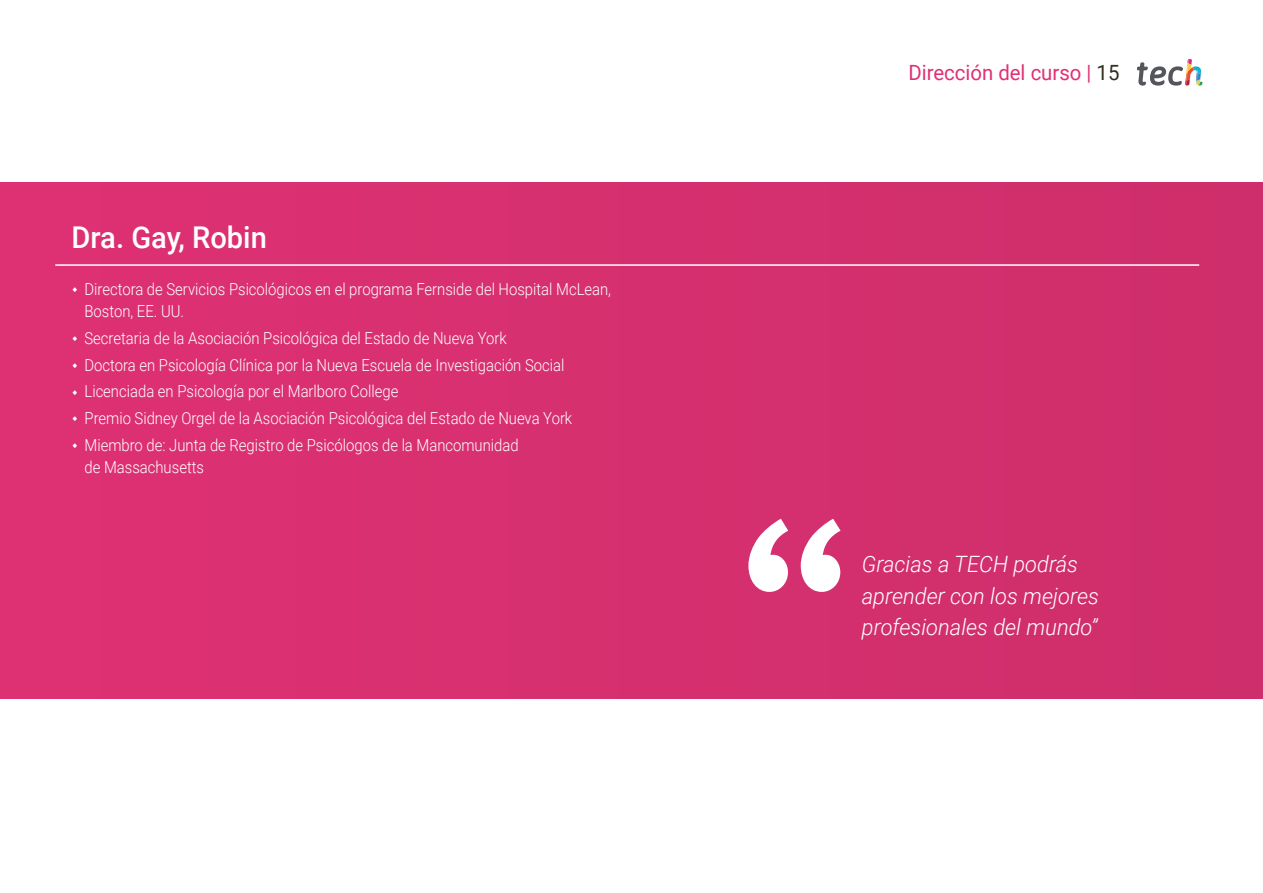
<style>
.page{position:relative;width:1263px;height:893px;background:#fff}
.page>*{position:absolute;margin:0;border:0;box-sizing:border-box;transform-origin:0 0}
.t1{font:500 30px "Roboto";color:#fff}
.t2{font:italic 300 22.5px/31.5px "Roboto";color:#fff}
.t3{font:21px "Roboto";color:#df3174}
.t4{font:300 16.5px/26.7px "Roboto";color:#fff;scale:.9 1}
.s1{color:#312e20}
</style>
<div class="page">
<svg style="left:1137px;top:59px;width:65px;height:27px"></svg>
<div style="left:0;top:182px;width:1263px;height:516px;background:#d62f6f"></div>
<svg style="left:748px;top:519px;width:92px;height:73px"></svg>
<hr style="left:55px;top:264px;width:1144px;height:2px;background:#fff">
<h1 class="t1" style="left:71px;top:216px;width:197px">Dra. Gay, Robin</h1>
<p class="t4" style="left:85px;top:277px;width:587px;line-height:22.5px">Directora de Servicios Psicológicos en el programa Fernside del Hospital McLean,<br>Boston, EE. UU.</p>
<p class="t4" style="left:85px;top:324px;width:543px">Secretaria de la Asociación Psicológica del Estado de Nueva York<br>Doctora en Psicología Clínica por la Nueva Escuela de Investigación Social Licenciada en Psicología por el Marlboro College<br>Premio Sidney Orgel de la Asociación Psicológica del Estado de Nueva York Miembro de: Junta de Registro de Psicólogos de la Mancomunidad</p>
<p class="t4" style="left:85px;top:454px;width:134px">de Massachusetts</p>
<p class="t3" style="left:908px;top:57px;width:213px">Dirección del curso | <span class="s1">15</span></p>
<h2 class="t2" style="left:862px;top:548px;width:239px">Gracias a TECH podrás aprender con los mejores profesionales del mundo”</h2>
</div>
